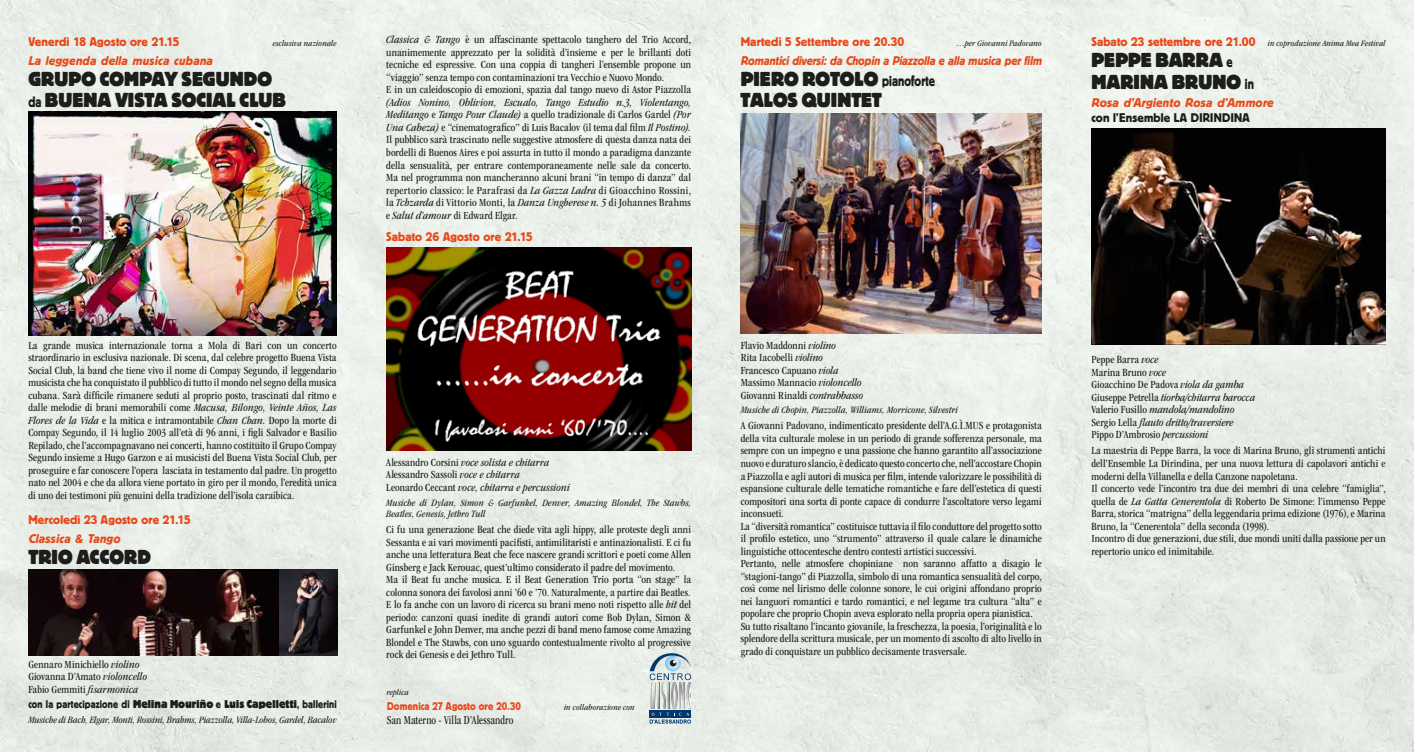
<style>
.page{position:relative;width:1414px;height:752px;background:#fff}
.page>*{position:absolute;margin:0;border:0;box-sizing:border-box;transform-origin:0 0}
.t1{font:800 20px/21.2px "Block BE";color:#1d1d1b;scale:.9 1}
.t2{font:12.5px "Block BE";letter-spacing:.01em;color:#e84919}
.t3{font:italic 12.5px "Block BE";letter-spacing:.005em;color:#e84919}
.t4{font:italic 12.5px "Block BE";letter-spacing:.005em;color:#e84919;scale:.93 1}
.t5{font:condensed 12.5px "ITC Garamond Std";letter-spacing:.005em;color:#1d1d1b;scale:.9 1}
.t6{font:12.5px "Block BE";letter-spacing:.015em;color:#1d1d1b}
.t7{font:condensed 11.25px/12.5px "ITC Garamond Std";letter-spacing:.01em;color:#1d1d1b}
.t8{font:italic condensed 11.25px/12.5px "ITC Garamond Std";letter-spacing:.01em;color:#1d1d1b}
.t9{font:11.25px "Block BE";letter-spacing:.015em;color:#1d1d1b;scale:.87 1}
.t10{font:11.25px "Block BE";letter-spacing:.015em;color:#e84919;scale:.9 1}
.t11{font:italic condensed 10px/11.2px "ITC Garamond Std";letter-spacing:.01em;color:#1d1d1b}
.t12{font:italic condensed 8.75px "ITC Garamond Std";letter-spacing:.015em;color:#1d1d1b}
.s1{font-weight:400;font-size:15px}
.s2{font-style:italic}
.s3{font-weight:800}
.s4{font-style:normal}
.s5{font-family:"Block BE";font-style:normal;font-stretch:normal;font-size:12.5px;color:#e84919}
</style>
<div class="page">
<img style="left:0;top:0;width:1414px;height:751px">
<img style="left:28px;top:112px;width:309px;height:223px">
<img style="left:28px;top:569px;width:310px;height:86px">
<img style="left:386px;top:248px;width:305px;height:202px">
<img style="left:741px;top:113px;width:301px;height:220px">
<img style="left:1091px;top:128px;width:294px;height:216px">
<svg style="left:649px;top:652px;width:42px;height:71px;background:#a6b6c0"></svg>
<p class="t2" style="left:28px;top:35px;width:152px">Venerdì 18 Agosto ore 21.15</p>
<p class="t12" style="left:273px;top:39px;width:65px">esclusiva nazionale</p>
<p class="t3" style="left:28px;top:53px;width:186px">La leggenda della musica cubana</p>
<h1 class="t1" style="left:28px;top:68px;width:288px">GRUPO COMPAY SEGUNDO <span class="s1">da</span> BUENA VISTA SOCIAL CLUB</h1>
<p class="t7" style="left:28px;top:338px;width:310px;text-align:justify">La grande musica internazionale torna a Mola di Bari con un concerto straordinario in esclusiva nazionale. Di scena, dal celebre progetto Buena Vista Social Club, la band che tiene vivo il nome di Compay Segundo, il leggendario musicista che ha conquistato il pubblico di tutto il mondo nel segno della musica cubana. Sarà difficile rimanere seduti al proprio posto, trascinati dal ritmo e dalle melodie di brani memorabili come <span class="s2">Macusa, Bilongo, Veinte Años, Las Flores de la Vida</span> e la mitica e intramontabile <span class="s2">Chan Chan.</span> Dopo la morte di Compay Segundo, il 14 luglio 2003 all’età di 96 anni, i figli Salvador e Basilio Repilado, che l’accompagnavano nei concerti, hanno costituito il Grupo Compay Segundo insieme a Hugo Garzon e ai musicisti del Buena Vista Social Club, per proseguire e far conoscere l’opera lasciata in testamento dal padre. Un progetto nato nel 2004 e che da allora viene portato in giro per il mondo, l’eredità unica di uno dei testimoni più genuini della tradizione dell’isola caraibica.</p>
<p class="t2" style="left:28px;top:512px;width:164px">Mercoledì 23 Agosto ore 21.15</p>
<p class="t3" style="left:28px;top:531px;width:94px">Classica &amp; Tango</p>
<h1 class="t1" style="left:28px;top:546px;width:138px">TRIO ACCORD</h1>
<p class="t7" style="left:28px;top:657px;width:121px">Gennaro Minichiello <span class="s2">violino<br></span>Giovanna D’Amato <span class="s2">violoncello<br></span>Fabio Gemmiti <span class="s2">fisarmonica</span></p>
<p class="t9" style="left:28px;top:697px;width:356px">con la partecipazione di <span class="s3">Melina Mouriño</span> e <span class="s3">Luis Capelletti</span>, ballerini</p>
<p class="t11" style="left:28px;top:713px;width:310px">Musiche di Bach, Elgar, Monti, Rossini, Brahms, Piazzolla, Villa-Lobos, Gardel, Bacalov</p>
<p class="t7" style="left:386px;top:34px;width:306px"><span class="s2">Classica &amp; Tango</span> è un affascinante spettacolo tanghero del Trio Accord, unanimemente apprezzato per la solidità d’insieme e per le brillanti doti tecniche ed espressive. Con una coppia di tangheri l’ensemble propone un “viaggio” senza tempo con contaminazioni tra Vecchio e Nuovo Mondo.<br>E in un caleidoscopio di emozioni, spazia dal tango nuevo di Astor Piazzolla</p>
<p class="t7" style="left:386px;top:96px;width:306px;text-align:justify"><span class="s2">(Adios Nonino, Oblivion, Escualo, Tango Estudio n.3, Violentango, Meditango</span> e <span class="s2">Tango Pour Claude)</span> a quello tradizionale di Carlos Gardel <span class="s2">(Por Una Cabeza)</span> e “cinematografico” di Luis Bacalov (il tema dal film <span class="s2">Il Postino).<br></span>Il pubblico sarà trascinato nelle suggestive atmosfere di questa danza nata dei bordelli di Buenos Aires e poi assurta in tutto il mondo a paradigma danzante della sensualità, per entrare contemporaneamente nelle sale da concerto.<br>Ma nel programma non mancheranno alcuni brani “in tempo di danza” dal repertorio classico: le Parafrasi da <span class="s2">La Gazza Ladra</span> di Gioacchino Rossini, la <span class="s2">Tchzarda</span> di Vittorio Monti, la <span class="s2">Danza Ungherese n. 5</span> di Johannes Brahms e <span class="s2">Salut d’amour</span> di Edward Elgar.</p>
<p class="t2" style="left:386px;top:229px;width:148px">Sabato 26 Agosto ore 21.15</p>
<p class="t8" style="left:386px;top:456px;width:185px"><span class="s4">Alessandro Corsini</span> voce solista e chitarra<br><span class="s4">Alessandro Sassoli</span> voce e chitarra<br><span class="s4">Leonardo Ceccant</span> voce, chitarra e percussioni</p>
<p class="t11" style="left:386px;top:497px;width:306px">Musiche di Dylan, Simon &amp; Garfunkel, Denver, Amazing Blondel, The Stawbs,<br>Beatles, Genesis, Jethro Tull</p>
<p class="t7" style="left:386px;top:523px;width:306px">Ci fu una generazione Beat che diede vita agli hippy, alle proteste degli anni Sessanta e ai vari movimenti pacifisti, antimilitaristi e antinazionalisti. E ci fu anche una letteratura Beat che fece nascere grandi scrittori e poeti come Allen Ginsberg e Jack Kerouac, quest’ultimo considerato il padre del movimento.<br>Ma il Beat fu anche musica. E il Beat Generation Trio porta “on stage” la colonna sonora dei favolosi anni ’60 e ’70. Naturalmente, a partire dai Beatles.<br>E lo fa anche con un lavoro di ricerca su brani meno noti rispetto alle <span class="s2">hit</span> del periodo: canzoni quasi inedite di grandi autori come Bob Dylan, Simon &amp; Garfunkel e John Denver, ma anche pezzi di band meno famose come Amazing Blondel e The Stawbs, con uno sguardo contestualmente rivolto al progressive rock dei Genesis e dei Jethro Tull.</p>
<p class="t12" style="left:387px;top:687px;width:24px">replica</p>
<p class="t10" style="left:387px;top:699px;width:150px">Domenica 27 Agosto ore 20.30</p>
<p class="t12" style="left:564px;top:702px;width:72px">in collaborazione con</p>
<p class="t5" style="left:387px;top:712px;width:142px">San Materno - Villa D’Alessandro</p>
<p class="t2" style="left:741px;top:35px;width:165px">Martedì 5 Settembre ore 20.30</p>
<p class="t12" style="left:956px;top:39px;width:87px">…per Giovanni Padovano</p>
<p class="t4" style="left:741px;top:53px;width:325px">Romantici diversi: da Chopin a Piazzolla e alla musica per film</p>
<h1 class="t1" style="left:741px;top:68px;width:217px">PIERO ROTOLO <span class="s1">pianoforte<br></span>TALOS QUINTET</h1>
<p class="t7" style="left:741px;top:338px;width:124px">Flavio Maddonni <span class="s2">violino<br></span>Rita Iacobelli <span class="s2">violino<br></span>Francesco Capuano <span class="s2">viola<br></span>Massimo Mannacio <span class="s2">violoncello<br></span>Giovanni Rinaldi <span class="s2">contrabbasso</span></p>
<p class="t11" style="left:741px;top:404px;width:219px">Musiche di Chopin, Piazzolla, Williams, Morricone, Silvestri</p>
<p class="t7" style="left:741px;top:419px;width:303px">A Giovanni Padovano, indimenticato presidente dell’A.G.Ì.MUS e protagonista della vita culturale molese in un periodo di grande sofferenza personale, ma sempre con un impegno e una passione che hanno garantito all’associazione nuovo e duraturo slancio, è dedicato questo concerto che, nell’accostare Chopin a Piazzolla e agli autori di musica per film, intende valorizzare le possibilità di espansione culturale delle tematiche romantiche e fare dell’estetica di questi compositori una sorta di ponte capace di condurre l’ascoltatore verso legami inconsueti.<br>La “diversità romantica” costituisce tuttavia il filo conduttore del progetto sotto il profilo estetico, uno “strumento” attraverso il quale calare le dinamiche linguistiche ottocentesche dentro contesti artistici successivi.<br>Pertanto, nelle atmosfere chopiniane non saranno affatto a disagio le “stagioni-tango” di Piazzolla, simbolo di una romantica sensualità del corpo, così come nel lirismo delle colonne sonore, le cui origini affondano proprio nei languori romantici e tardo romantici, e nel legame tra cultura “alta” e popolare che proprio Chopin aveva esplorato nella propria opera pianistica.<br>Su tutto risaltano l’incanto giovanile, la freschezza, la poesia, l’originalità e lo splendore della scrittura musicale, per un momento di ascolto di alto livello in grado di conquistare un pubblico decisamente trasversale.</p>
<p class="t12" style="left:1091px;top:39px;width:296px"><span class="s5">Sabato 23 settembre ore 21.00</span> in coproduzione Anima Mea Festival</p>
<h1 class="t1" style="left:1091px;top:49px;width:182px">PEPPE BARRA <span class="s1">e<br></span>MARINA BRUNO <span class="s1">in</span></h1>
<p class="t3" style="left:1091px;top:96px;width:183px">Rosa d’Argiento Rosa d’Ammore</p>
<p class="t6" style="left:1091px;top:111px;width:160px">con l’Ensemble LA DIRINDINA</p>
<p class="t7" style="left:1091px;top:353px;width:165px">Peppe Barra <span class="s2">voce<br></span>Marina Bruno <span class="s2">voce<br></span>Gioacchino De Padova <span class="s2">viola da gamba<br></span>Giuseppe Petrella <span class="s2">tiorba/chitarra barocca<br></span>Valerio Fusillo <span class="s2">mandola/mandolino<br></span>Sergio Lella <span class="s2">flauto dritto/traversiere<br></span>Pippo D’Ambrosio <span class="s2">percussioni</span></p>
<p class="t7" style="left:1091px;top:444px;width:296px">La maestria di Peppe Barra, la voce di Marina Bruno, gli strumenti antichi dell’Ensemble La Dirindina, per una nuova lettura di capolavori antichi e moderni della Villanella e della Canzone napoletana.<br>Il concerto vede l’incontro tra due dei membri di una celebre “famiglia”, quella de <span class="s2">La Gatta Cenerentola</span> di Roberto De Simone: l’immenso Peppe Barra, storica “matrigna” della leggendaria prima edizione (1976), e Marina Bruno, la “Cenerentola” della seconda (1998).<br>Incontro di due generazioni, due stili, due mondi uniti dalla passione per un repertorio unico ed inimitabile.</p>
</div>
